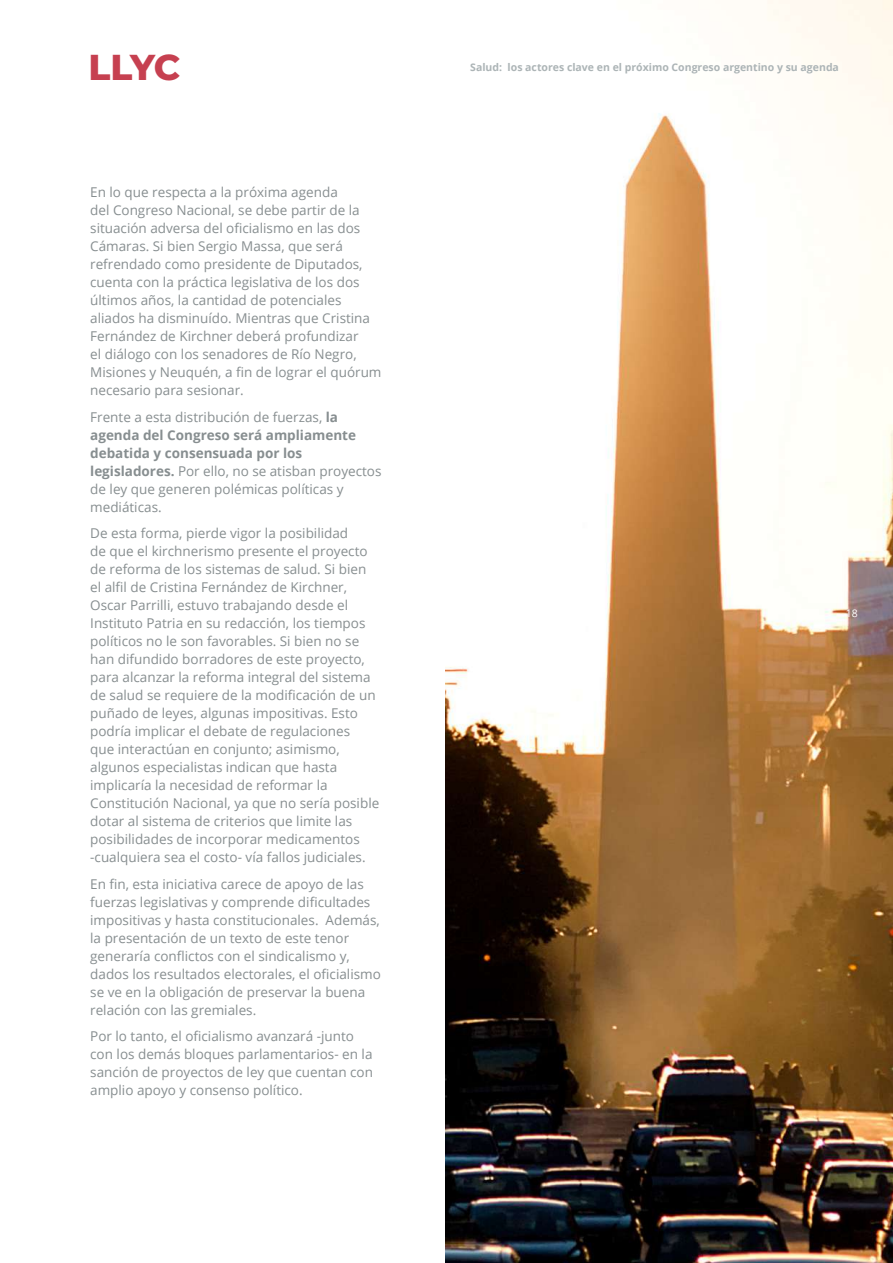
<style>
.page{position:relative;width:893px;height:1263px;background:#fff}
.page>*{position:absolute;margin:0;border:0;box-sizing:border-box;transform-origin:0 0}
.t1{font:800 36px "Montserrat";color:#c64050}
.t2{font:13.5px/18px "Open Sans";color:#878e90}
.t3{font:700 10.5px "Open Sans";color:#acb4b6}
.t4{font:10.5px "Open Sans";color:#fff}
.s1{font-weight:700}
</style>
<div class="page">
<img style="left:446px;top:0;width:447px;height:1263px">
<h1 class="t1" style="left:89px;top:40px;width:93px">LLYC</h1>
<p class="t2" style="left:90px;top:183px;width:293px">En lo que respecta a la próxima agenda<br>del Congreso Nacional, se debe partir de la situación adversa del oficialismo en las dos Cámaras. Si bien Sergio Massa, que será refrendado como presidente de Diputados, cuenta con la práctica legislativa de los dos últimos años, la cantidad de potenciales aliados ha disminuído. Mientras que Cristina Fernández de Kirchner deberá profundizar<br>el diálogo con los senadores de Río Negro, Misiones y Neuquén, a fin de lograr el quórum necesario para sesionar.</p>
<p class="t2" style="left:90px;top:408px;width:293px">Frente a esta distribución de fuerzas, <span class="s1">la agenda del Congreso será ampliamente debatida y consensuada por los legisladores.</span> Por ello, no se atisban proyectos de ley que generen polémicas políticas y mediáticas.</p>
<p class="t2" style="left:90px;top:524px;width:291px">De esta forma, pierde vigor la posibilidad<br>de que el kirchnerismo presente el proyecto de reforma de los sistemas de salud. Si bien el alfil de Cristina Fernández de Kirchner, Oscar Parrilli, estuvo trabajando desde el Instituto Patria en su redacción, los tiempos políticos no le son favorables. Si bien no se han difundido borradores de este proyecto, para alcanzar la reforma integral del sistema de salud se requiere de la modificación de un puñado de leyes, algunas impositivas. Esto podría implicar el debate de regulaciones<br>que interactúan en conjunto; asimismo, algunos especialistas indican que hasta implicaría la necesidad de reformar la Constitución Nacional, ya que no sería posible dotar al sistema de criterios que limite las posibilidades de incorporar medicamentos -cualquiera sea el costo- vía fallos judiciales.</p>
<p class="t2" style="left:90px;top:875px;width:292px">En fin, esta iniciativa carece de apoyo de las fuerzas legislativas y comprende dificultades impositivas y hasta constitucionales. Además, la presentación de un texto de este tenor generaría conflictos con el sindicalismo y, dados los resultados electorales, el oficialismo se ve en la obligación de preservar la buena relación con las gremiales.</p>
<p class="t2" style="left:90px;top:1027px;width:284px">Por lo tanto, el oficialismo avanzará -junto con los demás bloques parlamentarios- en la sanción de proyectos de ley que cuentan con amplio apoyo y consenso político.</p>
<p class="t3" style="left:470px;top:59px;width:370px">Salud: los actores clave en el próximo Congreso argentino y su agenda</p>
<p class="t4" style="left:846px;top:606px;width:14px">18</p>
</div>
